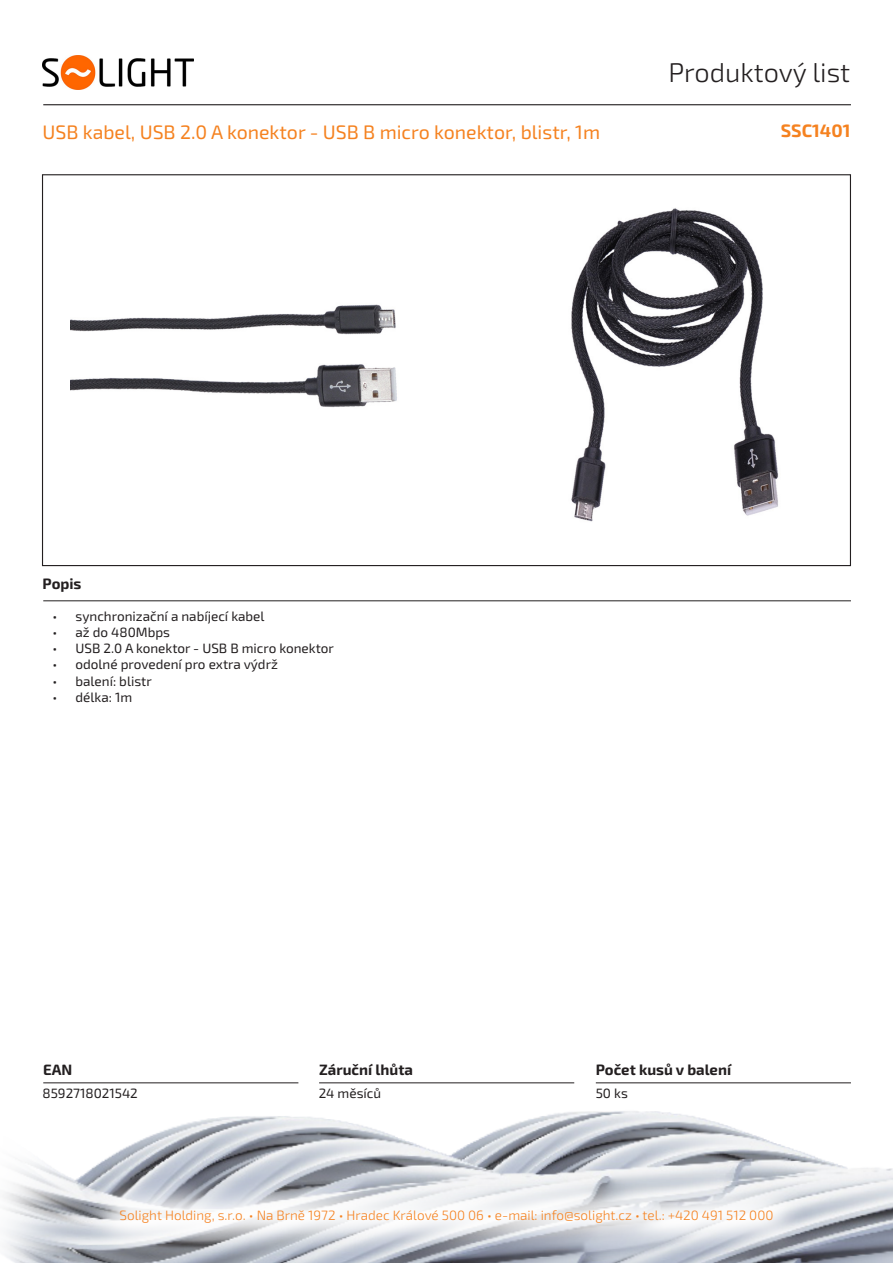
<style>
.page{position:relative;width:893px;height:1263px;background:#fff}
.page>*{position:absolute;margin:0;border:0;box-sizing:border-box;transform-origin:0 0}
.t1{font:300 27px "Exo 2.0";color:#231f20}
.t2{font:19.5px "Exo 2.0";color:#f58220}
.Kód_produktu{font:700 18px "Exo 2.0";color:#f58220}
.t3{font:700 15px "Exo 2.0";color:#231f20}
.t4{font:13.5px "Exo 2.0";color:#231f20}
.t5{font:300 13.5px "Exo 2.0";color:#f58220}
</style>
<div class="page">
<img style="left:3px;top:1082px;width:890px;height:181px">
<hr style="left:43px;top:104px;width:808px;height:1px;background:#231f20">
<hr style="left:43px;top:600px;width:808px;height:1px;background:#231f20">
<hr style="left:596px;top:1082px;width:255px;height:1px;background:#231f20">
<hr style="left:319px;top:1082px;width:255px;height:1px;background:#231f20">
<hr style="left:43px;top:1082px;width:255px;height:1px;background:#231f20">
<svg style="left:85px;top:1174px;width:723px;height:84px"></svg>
<img style="left:43px;top:55px;width:150px;height:34px">
<img style="left:71px;top:304px;width:326px;height:104px">
<img style="left:571px;top:208px;width:208px;height:314px">
<h1 class="t1" style="left:668px;top:57px;width:183px">Produktový list</h1>
<p class="t2" style="left:43px;top:120px;width:559px">USB kabel, USB 2.0 A konektor - USB B micro konektor, blistr, 1m</p>
<p class="Kód_produktu" style="left:781px;top:120px;width:71px">SSC1401</p>
<p class="t3" style="left:43px;top:575px;width:40px">Popis</p>
<p class="t4" style="left:53px;top:608px;width:214px">• synchronizační a nabíjecí kabel</p>
<p class="t4" style="left:53px;top:624px;width:119px">• až do 480Mbps</p>
<p class="t4" style="left:53px;top:640px;width:283px">• USB 2.0 A konektor - USB B micro konektor</p>
<p class="t4" style="left:53px;top:657px;width:227px">• odolné provedení pro extra výdrž</p>
<p class="t4" style="left:53px;top:673px;width:101px">• balení: blistr</p>
<p class="t4" style="left:53px;top:689px;width:81px">• délka: 1m</p>
<p class="t3" style="left:43px;top:1060px;width:31px">EAN</p>
<p class="t3" style="left:319px;top:1060px;width:95px">Záruční lhůta</p>
<p class="t3" style="left:596px;top:1060px;width:137px">Počet kusů v balení</p>
<p class="t4" style="left:43px;top:1085px;width:97px">8592718021542</p>
<p class="t4" style="left:319px;top:1085px;width:64px">24 měsíců</p>
<p class="t4" style="left:596px;top:1085px;width:34px">50 ks</p>
<p class="t5" style="left:120px;top:1208px;width:655px">Solight Holding, s.r.o. • Na Brně 1972 • Hradec Králové 500 06 • e-mail: info@solight.cz • tel.: +420 491 512 000</p>
</div>
